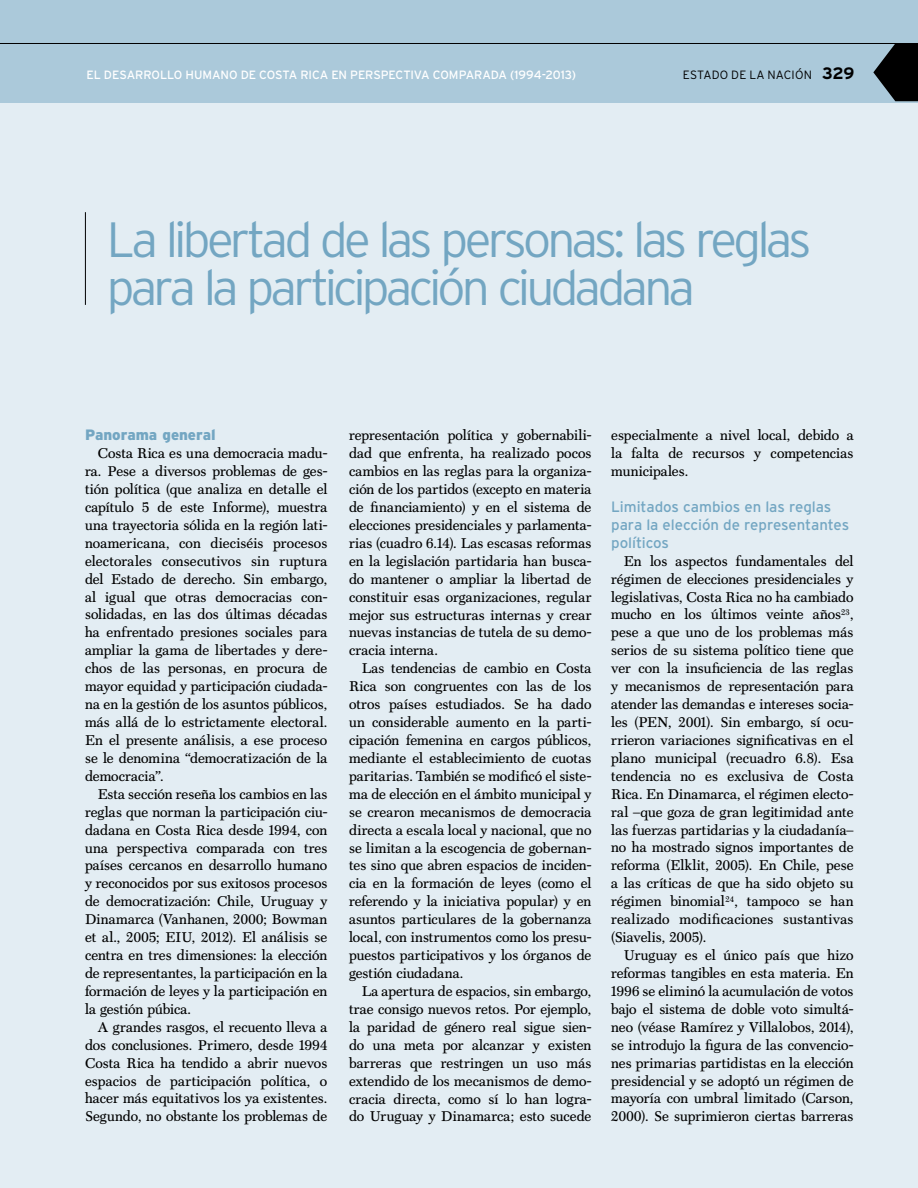
<style>
.page{position:relative;width:918px;height:1188px;background:#e3edf3}
.page>*{position:absolute;margin:0;border:0;box-sizing:border-box;transform-origin:0 0}
.t1{font:300 49.5px/48px "Interstate";letter-spacing:-.08em;color:#73a6c2}
.t2{font:15px/17.9px "Interstate";letter-spacing:-.005em;color:#73a6c2}
.t3{font:900 15px "Interstate";color:#73a6c2}
.t4{font:14.25px/18px "Scotch Text";letter-spacing:.005em;color:#000;text-align:justify}
.t5{font:12px "Interstate";letter-spacing:-.01em;color:#fff}
.t6{font:300 12px "Interstate";letter-spacing:.015em;color:#000}
.s1{font-weight:700;font-size:16.5px}
</style>
<div class="page">
<div style="left:0;top:0;width:918px;height:102px;background:#abc9da"></div>
<hr style="left:0;top:43px;width:918px;height:1px;background:#000">
<svg style="left:873px;top:44px;width:45px;height:57px"></svg>
<hr style="left:85px;top:212px;width:1px;height:93px;background:#000">
<p class="t5" style="left:87px;top:68px;width:491px">EL DESARROLLO HUMANO DE COSTA RICA EN PERSPECTIVA COMPARADA (1994-2013)</p>
<p class="t6" style="left:683px;top:68px;width:173px">ESTADO DE LA NACIÓN <span class="s1">329</span></p>
<h1 class="t1" style="left:107px;top:216px;width:706px">La libertad de las personas: las reglas para la participación ciudadana</h1>
<p class="t3" style="left:85px;top:426px;width:132px">Panorama general</p>
<p class="t4" style="left:85px;top:444px;width:244px;text-indent:13px">Costa Rica es una democracia madu&shy;ra. Pese a diversos problemas de ges&shy;tión política (que analiza en detalle el capítulo 5 de este Informe), muestra una trayectoria sólida en la región lati&shy;noamericana, con dieciséis procesos electorales consecutivos sin ruptura del Estado de derecho. Sin embargo, al igual que otras democracias con&shy;solidadas, en las dos últimas décadas ha enfrentado presiones sociales para ampliar la gama de libertades y dere&shy;chos de las personas, en procura de mayor equidad y participación ciudada&shy;na en la gestión de los asuntos públicos, más allá de lo estrictamente electoral.<br>En el presente análisis, a ese proceso se le denomina “democratización de la democracia”.</p>
<p class="t4" style="left:85px;top:785px;width:244px;text-indent:13px">Esta sección reseña los cambios en las reglas que norman la participación ciu&shy;dadana en Costa Rica desde 1994, con una perspectiva comparada con tres países cercanos en desarrollo humano y reconocidos por sus exitosos procesos de democratización: Chile, Uruguay y Dinamarca (Vanhanen, 2000; Bowman et al., 2005; EIU, 2012). El análisis se centra en tres dimensiones: la elección de representantes, la participación en la formación de leyes y la participación en la gestión púbica.</p>
<p class="t4" style="left:85px;top:1018px;width:244px;text-indent:13px">A grandes rasgos, el recuento lleva a dos conclusiones. Primero, desde 1994<br>Costa Rica ha tendido a abrir nuevos espacios de participación política, o hacer más equitativos los ya existentes.<br>Segundo, no obstante los problemas de</p>
<p class="t4" style="left:349px;top:426px;width:244px">representación política y gobernabili&shy;dad que enfrenta, ha realizado pocos cambios en las reglas para la organiza&shy;ción de los partidos (excepto en materia de financiamiento) y en el sistema de elecciones presidenciales y parlamenta&shy;rias (cuadro 6.14). Las escasas reformas en la legislación partidaria han busca&shy;do mantener o ampliar la libertad de constituir esas organizaciones, regular mejor sus estructuras internas y crear nuevas instancias de tutela de su demo&shy;cracia interna.</p>
<p class="t4" style="left:349px;top:659px;width:244px;text-indent:13px">Las tendencias de cambio en Costa Rica son congruentes con las de los otros países estudiados. Se ha dado un considerable aumento en la parti&shy;cipación femenina en cargos públicos, mediante el establecimiento de cuotas paritarias. También se modificó el siste&shy;ma de elección en el ámbito municipal y se crearon mecanismos de democracia directa a escala local y nacional, que no se limitan a la escogencia de gobernan&shy;tes sino que abren espacios de inciden&shy;cia en la formación de leyes (como el referendo y la iniciativa popular) y en asuntos particulares de la gobernanza local, con instrumentos como los presu&shy;puestos participativos y los órganos de gestión ciudadana.</p>
<p class="t4" style="left:349px;top:982px;width:244px;text-indent:13px">La apertura de espacios, sin embargo, trae consigo nuevos retos. Por ejemplo, la paridad de género real sigue sien&shy;do una meta por alcanzar y existen barreras que restringen un uso más extendido de los mecanismos de demo&shy;cracia directa, como sí lo han logra&shy;do Uruguay y Dinamarca; esto sucede</p>
<p class="t4" style="left:611px;top:426px;width:244px">especialmente a nivel local, debido a la falta de recursos y competencias municipales.</p>
<p class="t2" style="left:611px;top:498px;width:239px">Limitados cambios en las reglas para la elección de representantes políticos</p>
<p class="t4" style="left:611px;top:552px;width:244px;text-indent:13px">En los aspectos fundamentales del régimen de elecciones presidenciales y legislativas, Costa Rica no ha cambiado mucho en los últimos veinte años<sup>23</sup>, pese a que uno de los problemas más serios de su sistema político tiene que ver con la insuficiencia de las reglas y mecanismos de representación para atender las demandas e intereses socia&shy;les (PEN, 2001). Sin embargo, sí ocu&shy;rrieron variaciones significativas en el plano municipal (recuadro 6.8). Esa tendencia no es exclusiva de Costa Rica. En Dinamarca, el régimen electo&shy;ral –que goza de gran legitimidad ante las fuerzas partidarias y la ciudadanía– no ha mostrado signos importantes de reforma (Elklit, 2005). En Chile, pese a las críticas de que ha sido objeto su régimen binomial<sup>24</sup>, tampoco se han realizado modificaciones sustantivas (Siavelis, 2005).</p>
<p class="t4" style="left:611px;top:946px;width:244px;text-indent:13px">Uruguay es el único país que hizo reformas tangibles en esta materia. En 1996 se eliminó la acumulación de votos bajo el sistema de doble voto simultá&shy;neo (véase Ramírez y Villalobos, 2014), se introdujo la figura de las convencio&shy;nes primarias partidistas en la elección presidencial y se adoptó un régimen de mayoría con umbral limitado (Carson, 2000). Se suprimieron ciertas barreras</p>
</div>
